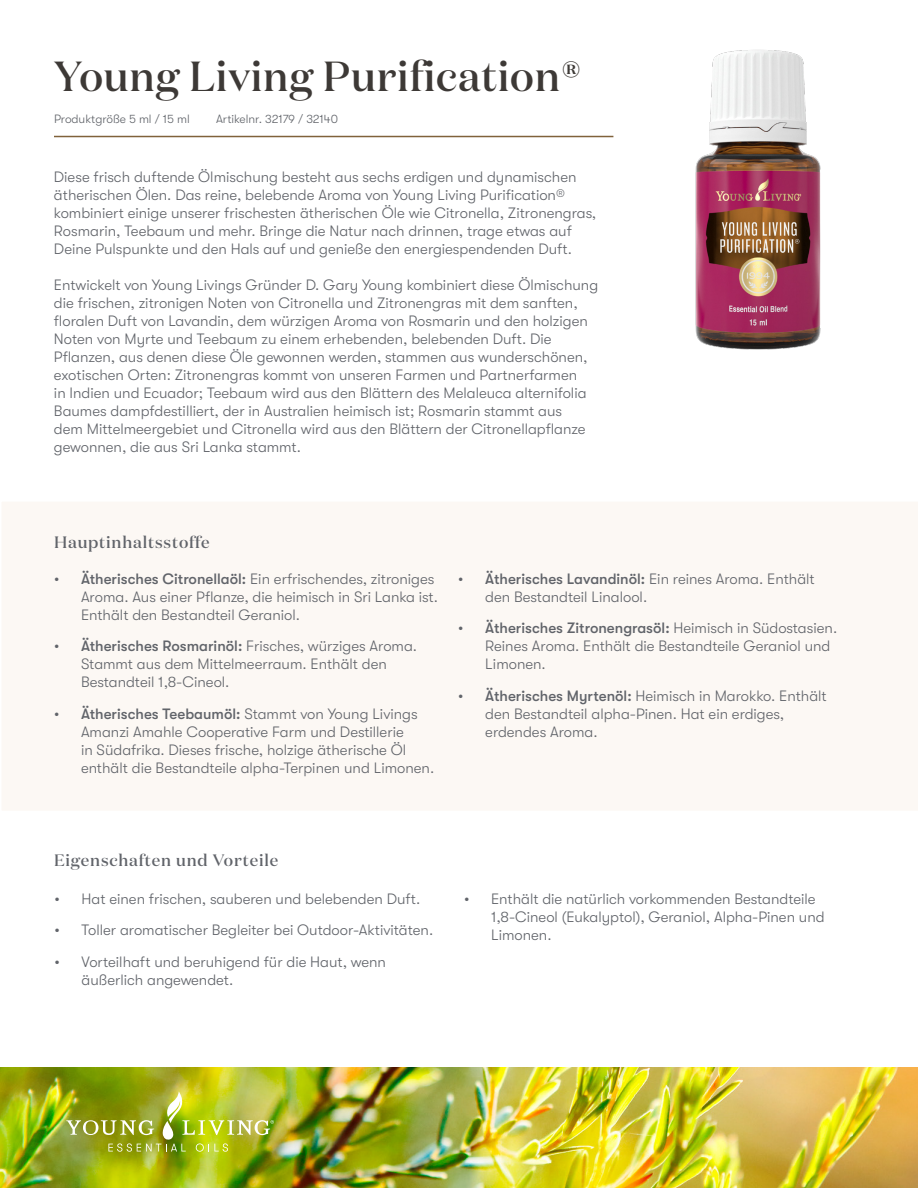
<style>
.page{position:relative;width:918px;height:1188px;background:#fff}
.page>*{position:absolute;margin:0;border:0;box-sizing:border-box;transform-origin:0 0}
.t1{font:500 42px "Domaine Display";letter-spacing:.02em;color:#3d3936}
.t2{font:500 16.5px "Domaine Display";letter-spacing:.05em;color:#61646a}
.t3{font:300 15px/18px "GT Walsheim Pro";color:#61646a}
.t4{font:300 12px "GT Walsheim Pro";color:#61646a}
.s1{font-weight:500}
</style>
<div class="page">
<img style="left:0;top:1067px;width:918px;height:121px">
<div style="left:2px;top:502px;width:916px;height:308px;background:#fcf8f4"></div>
<img style="left:66px;top:1092px;width:208px;height:60px">
<hr style="left:54px;top:136px;width:559px;height:1px;background:#80623b">
<img style="left:695px;top:50px;width:125px;height:300px">
<h1 class="t1" style="left:54px;top:49px;width:529px">Young Living Purification®</h1>
<p class="t4" style="left:54px;top:112px;width:137px">Produktgröße 5 ml / 15 ml</p>
<p class="t4" style="left:216px;top:112px;width:124px">Artikelnr. 32179 / 32140</p>
<p class="t3" style="left:54px;top:168px;width:544px">Diese frisch duftende Ölmischung besteht aus sechs erdigen und dynamischen ätherischen Ölen. Das reine, belebende Aroma von Young Living Purification® kombiniert einige unserer frischesten ätherischen Öle wie Citronella, Zitronengras, Rosmarin, Teebaum und mehr. Bringe die Natur nach drinnen, trage etwas auf Deine Pulspunkte und den Hals auf und genieße den energiespendenden Duft.</p>
<p class="t3" style="left:54px;top:276px;width:546px">Entwickelt von Young Livings Gründer D. Gary Young kombiniert diese Ölmischung die frischen, zitronigen Noten von Citronella und Zitronengras mit dem sanften, floralen Duft von Lavandin, dem würzigen Aroma von Rosmarin und den holzigen Noten von Myrte und Teebaum zu einem erhebenden, belebenden Duft. Die Pflanzen, aus denen diese Öle gewonnen werden, stammen aus wunderschönen, exotischen Orten: Zitronengras kommt von unseren Farmen und Partnerfarmen<br>in Indien und Ecuador; Teebaum wird aus den Blättern des Melaleuca alternifolia Baumes dampfdestilliert, der in Australien heimisch ist; Rosmarin stammt aus<br>dem Mittelmeergebiet und Citronella wird aus den Blättern der Citronellapflanze gewonnen, die aus Sri Lanka stammt.</p>
<p class="t2" style="left:54px;top:531px;width:157px">Hauptinhaltsstoffe</p>
<p class="t3" style="left:81px;top:570px;width:358px;text-indent:-27px"><span class="s1">• Ätherisches Citronellaöl:</span> Ein erfrischendes, zitroniges<br>Aroma. Aus einer Pflanze, die heimisch in Sri Lanka ist.<br>Enthält den Bestandteil Geraniol.</p>
<p class="t3" style="left:81px;top:637px;width:338px;text-indent:-27px"><span class="s1">• Ätherisches Rosmarinöl:</span> Frisches, würziges Aroma.<br>Stammt aus dem Mittelmeerraum. Enthält den<br>Bestandteil 1,8-Cineol.</p>
<p class="t3" style="left:81px;top:705px;width:355px;text-indent:-27px"><span class="s1">• Ätherisches Teebaumöl:</span> Stammt von Young Livings Amanzi Amahle Cooperative Farm und Destillerie<br>in Südafrika. Dieses frische, holzige ätherische Öl enthält die Bestandteile alpha-Terpinen und Limonen.</p>
<p class="t3" style="left:485px;top:570px;width:331px;text-indent:-27px"><span class="s1">• Ätherisches Lavandinöl:</span> Ein reines Aroma. Enthält den Bestandteil Linalool.</p>
<p class="t3" style="left:485px;top:619px;width:353px;text-indent:-27px"><span class="s1">• Ätherisches Zitronengrasöl:</span> Heimisch in Südostasien.<br>Reines Aroma. Enthält die Bestandteile Geraniol und<br>Limonen.</p>
<p class="t3" style="left:485px;top:687px;width:343px;text-indent:-27px"><span class="s1">• Ätherisches Myrtenöl:</span> Heimisch in Marokko. Enthält den Bestandteil alpha-Pinen. Hat ein erdiges, erdendes Aroma.</p>
<p class="t2" style="left:54px;top:850px;width:226px">Eigenschaften und Vorteile</p>
<p class="t3" style="left:55px;top:890px;width:367px">• Hat einen frischen, sauberen und belebenden Duft.</p>
<p class="t3" style="left:55px;top:921px;width:380px">• Toller aromatischer Begleiter bei Outdoor-Aktivitäten.</p>
<p class="t3" style="left:82px;top:953px;width:306px;text-indent:-27px">• Vorteilhaft und beruhigend für die Haut, wenn äußerlich angewendet.</p>
<p class="t3" style="left:491px;top:890px;width:335px;text-indent:-27px">• Enthält die natürlich vorkommenden Bestandteile<br>1,8-Cineol (Eukalyptol), Geraniol, Alpha-Pinen und<br>Limonen.</p>
</div>
